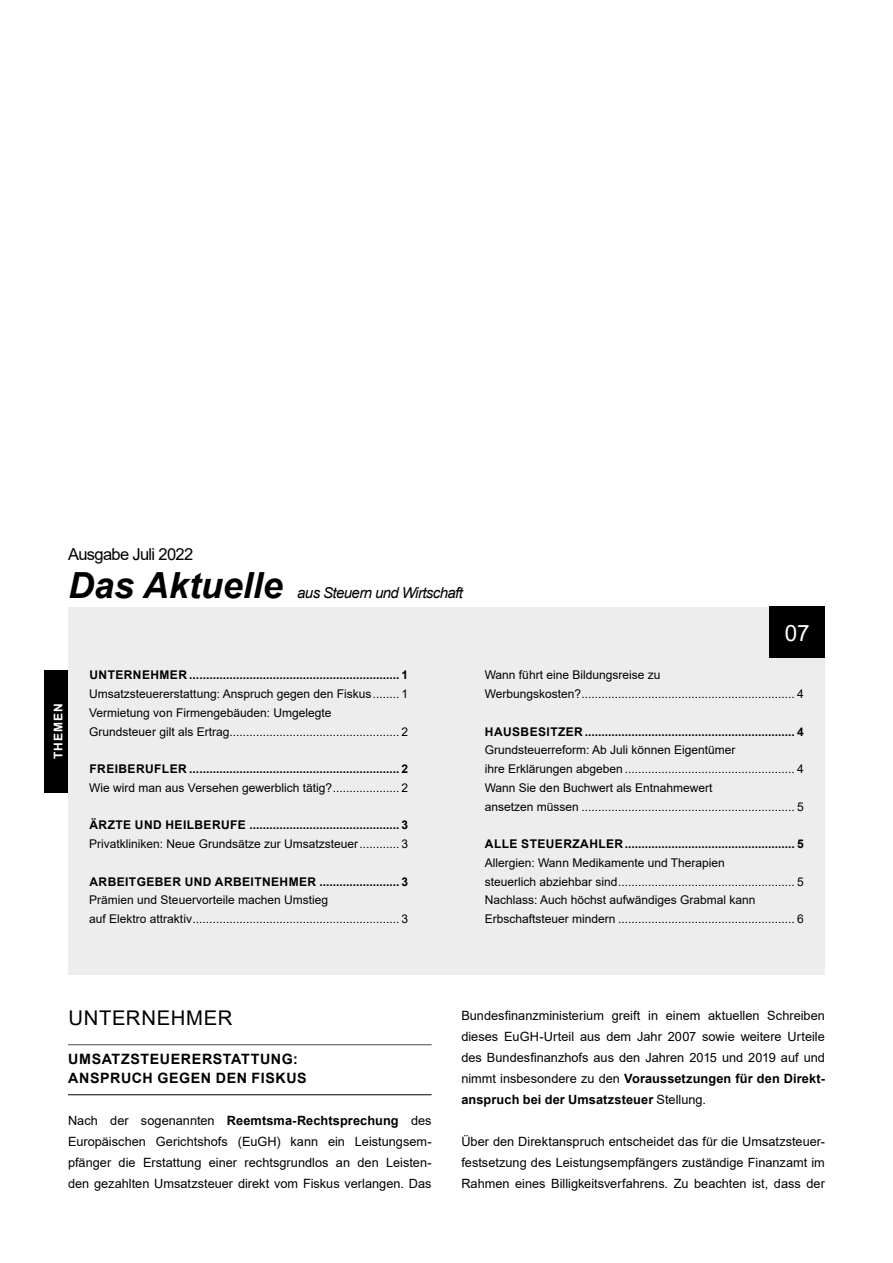
<style>
.page{position:relative;width:893px;height:1263px;background:#fff}
.page>*{position:absolute;margin:0;border:0;box-sizing:border-box;transform-origin:0 0}
.t1{font:italic 700 36px "Arial";color:#000}
.t2{font:22.5px "Arial";color:#fff}
.t3{font:20.25px "Arial";letter-spacing:.035em;color:#000}
.t4{font:16.5px "Arial";letter-spacing:-.04em;color:#000}
.t5{font:italic 15px "Arial";letter-spacing:-.04em;color:#000}
.t6{font:700 14.25px/19.5px "Arial";letter-spacing:.04em;color:#000}
.t7{font:12.75px/21px "Arial";color:#000;text-align:justify}
.t8{font:12px/18.8px "Arial";color:#000}
.t9{font:700 12px "Arial";letter-spacing:.035em;color:#000}
.t10{font:700 12px "Arial";letter-spacing:.085em;color:#fff}
.s1{font-weight:700}
</style>
<div class="page">
<div style="left:68px;top:607px;width:757px;height:367px;background:#ededed"></div>
<hr style="left:68px;top:1044px;width:364px;height:1px;background:#4a4a49">
<hr style="left:68px;top:1094px;width:364px;height:1px;background:#000">
<div style="left:770px;top:607px;width:55px;height:51px;background:#000"></div>
<div style="left:45px;top:670px;width:23px;height:122px;background:#000"></div>
<h3 class="t4" style="left:68px;top:543px;width:127px">Ausgabe Juli 2022</h3>
<h1 class="t1" style="left:68px;top:561px;width:216px">Das Aktuelle</h1>
<p class="t5" style="left:297px;top:583px;width:167px">aus Steuern und Wirtschaft</p>
<p class="t10" style="left:50px;top:759px;width:57px;rotate:-90deg">THEMEN</p>
<p class="t9" style="left:90px;top:667px;width:320px">UNTERNEHMER ............................................................... 1</p>
<p class="t8" style="left:89px;top:684px;width:320px">Umsatzsteuererstattung: Anspruch gegen den Fiskus........ 1<br>Vermietung von Firmengebäuden: Umgelegte<br>Grundsteuer gilt als Ertrag................................................... 2</p>
<p class="t9" style="left:90px;top:760px;width:320px">FREIBERUFLER ............................................................... 2</p>
<p class="t8" style="left:89px;top:778px;width:320px">Wie wird man aus Versehen gewerblich tätig?.................... 2</p>
<p class="t9" style="left:89px;top:817px;width:320px">ÄRZTE UND HEILBERUFE ............................................. 3</p>
<p class="t8" style="left:89px;top:834px;width:320px">Privatkliniken: Neue Grundsätze zur Umsatzsteuer............ 3</p>
<p class="t9" style="left:89px;top:873px;width:320px">ARBEITGEBER UND ARBEITNEHMER ........................ 3</p>
<p class="t8" style="left:89px;top:891px;width:320px">Prämien und Steuervorteile machen Umstieg<br>auf Elektro attraktiv.............................................................. 3</p>
<h2 class="t2" style="left:785px;top:617px;width:27px">07</h2>
<p class="t8" style="left:485px;top:666px;width:320px">Wann führt eine Bildungsreise zu<br>Werbungskosten?................................................................ 4</p>
<p class="t9" style="left:485px;top:723px;width:320px">HAUSBESITZER ............................................................... 4</p>
<p class="t8" style="left:485px;top:741px;width:320px">Grundsteuerreform: Ab Juli können Eigentümer<br>ihre Erklärungen abgeben ................................................... 4<br>Wann Sie den Buchwert als Entnahmewert<br>ansetzen müssen ................................................................ 5</p>
<p class="t9" style="left:485px;top:835px;width:320px">ALLE STEUERZAHLER................................................... 5</p>
<p class="t8" style="left:485px;top:853px;width:320px">Allergien: Wann Medikamente und Therapien<br>steuerlich abziehbar sind..................................................... 5<br>Nachlass: Auch höchst aufwändiges Grabmal kann Erbschaftsteuer mindern ..................................................... 6</p>
<h3 class="t3" style="left:68px;top:1004px;width:166px">UNTERNEHMER</h3>
<p class="t6" style="left:68px;top:1049px;width:240px">UMSATZSTEUERERSTATTUNG:<br>ANSPRUCH GEGEN DEN FISKUS</p>
<p class="t7" style="left:68px;top:1110px;width:365px">Nach der sogenannten <span class="s1">Reemtsma-Rechtsprechung</span> des Europäischen Gerichtshofs (EuGH) kann ein Leistungsem&shy;pfänger die Erstattung einer rechtsgrundlos an den Leisten&shy;den gezahlten Umsatzsteuer direkt vom Fiskus verlangen. Das</p>
<p class="t7" style="left:461px;top:1005px;width:365px">Bundesfinanzministerium greift in einem aktuellen Schreiben dieses EuGH-Urteil aus dem Jahr 2007 sowie weitere Urteile des Bundesfinanzhofs aus den Jahren 2015 und 2019 auf und nimmt insbesondere zu den <span class="s1">Voraussetzungen für den Direkt&shy;anspruch bei der Umsatzsteuer</span> Stellung.</p>
<p class="t7" style="left:461px;top:1131px;width:365px">Über den Direktanspruch entscheidet das für die Umsatzsteuer&shy;festsetzung des Leistungsempfängers zuständige Finanzamt im Rahmen eines Billigkeitsverfahrens. Zu beachten ist, dass der</p>
</div>
